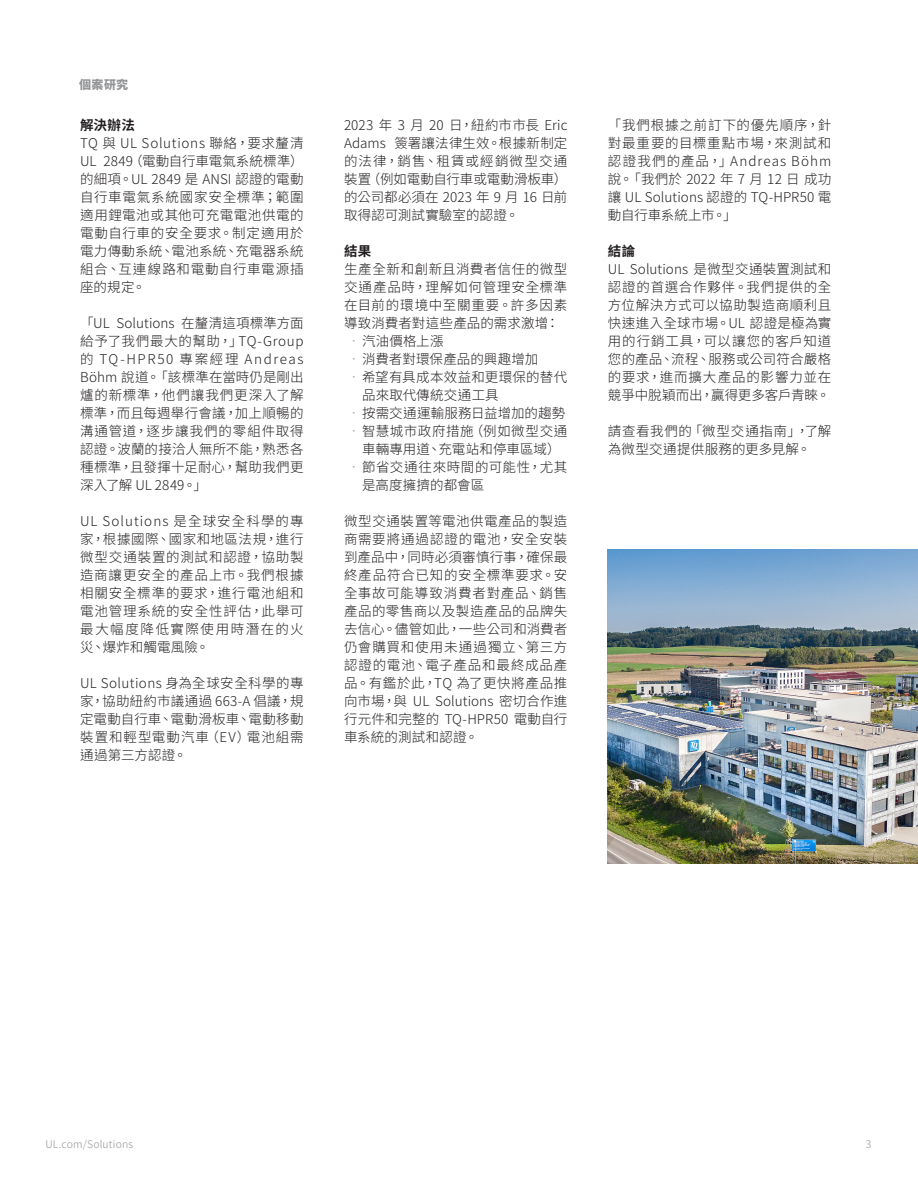
<style>
.page{position:relative;width:918px;height:1188px;background:#fff}
.page>*{position:absolute;margin:0;border:0;box-sizing:border-box;transform-origin:0 0}
.Body_Copy{font:300 13.5px/18px "Noto Sans CJ Ktc";letter-spacing:.02em;color:#231f20;text-align:justify}
.Body_Copy_Title{font:700 13.5px "Noto Sans CJ Ktc";letter-spacing:.025em;color:#231f20}
.Running_Header{font:900 12px "Noto Sans CJ Ktc";color:#939598}
.Page_Number_Right{font:300 10.5px "Noto Sans CJ Ktc";letter-spacing:.015em;color:#939598}
.s1{color:#939598}
</style>
<div class="page">
<img style="left:608px;top:549px;width:310px;height:315px">
<p class="Running_Header" style="left:79px;top:78px;width:51px">個案研究</p>
<h6 class="Body_Copy_Title" style="left:80px;top:118px;width:56px">解決辦法</h6>
<p class="Body_Copy" style="left:80px;top:134px;width:225px">TQ 與 UL Solutions 聯絡，要求釐清UL 2849（電動自行車電氣系統標準）的細項。UL 2849 是 ANSI 認證的電動自行車電氣系統國家安全標準；範圍適用鋰電池或其他可充電電池供電的電動自行車的安全要求。制定適用於電力傳動系統、電池系統、充電器系統組合、互連線路和電動自行車電源插座的規定。</p>
<p class="Body_Copy" style="left:80px;top:314px;width:225px">「UL Solutions 在釐清這項標準方面給予了我們最大的幫助，」TQ-Group的 TQ-HPR50 專案經理 Andreas Böhm 說道。「該標準在當時仍是剛出爐的新標準，他們讓我們更深入了解標準，而且每週舉行會議，加上順暢的溝通管道，逐步讓我們的零組件取得認證。波蘭的接洽人無所不能，熟悉各種標準，且發揮十足耐心，幫助我們更深入了解 UL 2849。」</p>
<p class="Body_Copy" style="left:80px;top:512px;width:225px">UL Solutions 是全球安全科學的專家，根據國際、國家和地區法規，進行微型交通裝置的測試和認證，協助製造商讓更安全的產品上市。我們根據相關安全標準的要求，進行電池組和電池管理系統的安全性評估，此舉可最大幅度降低實際使用時潛在的火災、爆炸和觸電風險。</p>
<p class="Body_Copy" style="left:80px;top:674px;width:225px">UL Solutions 身為全球安全科學的專家，協助紐約市議通過 663-A 倡議，規定電動自行車、電動滑板車、電動移動裝置和輕型電動汽車（EV）電池組需通過第三方認證。</p>
<p class="Body_Copy" style="left:344px;top:116px;width:225px">2023 年 3 月 20 日，紐約市市長 Eric Adams 簽署讓法律生效。根據新制定的法律，銷售、租賃或經銷微型交通裝置（例如電動自行車或電動滑板車）的公司都必須在 2023 年 9 月 16 日前取得認可測試實驗室的認證。</p>
<h6 class="Body_Copy_Title" style="left:344px;top:244px;width:29px">結果</h6>
<p class="Body_Copy" style="left:344px;top:260px;width:225px">生產全新和創新且消費者信任的微型交通產品時，理解如何管理安全標準在目前的環境中至關重要。許多因素導致消費者對這些產品的需求激增：</p>
<p class="Body_Copy" style="left:347px;top:332px;width:98px"><span class="s1">•</span>汽油價格上漲</p>
<p class="Body_Copy" style="left:347px;top:350px;width:193px"><span class="s1">•</span>消費者對環保產品的興趣增加</p>
<p class="Body_Copy" style="left:362px;top:368px;width:207px;text-indent:-15px"><span class="s1">•</span>希望有具成本效益和更環保的替代品來取代傳統交通工具</p>
<p class="Body_Copy" style="left:347px;top:404px;width:220px"><span class="s1">•</span>按需交通運輸服務日益增加的趨勢</p>
<p class="Body_Copy" style="left:362px;top:422px;width:207px;text-indent:-15px"><span class="s1">•</span>智慧城市政府措施（例如微型交通車輛專用道、充電站和停車區域）</p>
<p class="Body_Copy" style="left:362px;top:458px;width:207px;text-indent:-15px"><span class="s1">•</span>節省交通往來時間的可能性，尤其是高度擁擠的都會區</p>
<p class="Body_Copy" style="left:344px;top:512px;width:225px">微型交通裝置等電池供電產品的製造商需要將通過認證的電池，安全安裝到產品中，同時必須審慎行事，確保最終產品符合已知的安全標準要求。安全事故可能導致消費者對產品、銷售產品的零售商以及製造產品的品牌失去信心。儘管如此，一些公司和消費者仍會購買和使用未通過獨立、第三方認證的電池、電子產品和最終成品產品。有鑑於此，TQ 為了更快將產品推向市場，與 UL Solutions 密切合作進行元件和完整的 TQ-HPR50 電動自行車系統的測試和認證。</p>
<p class="Body_Copy" style="left:608px;top:116px;width:225px">「我們根據之前訂下的優先順序，針對最重要的目標重點市場，來測試和認證我們的產品，」Andreas Böhm說。「我們於 2022 年 7 月 12 日 成功讓 UL Solutions 認證的 TQ-HPR50 電動自行車系統上市。」</p>
<h6 class="Body_Copy_Title" style="left:608px;top:244px;width:29px">結論</h6>
<p class="Body_Copy" style="left:608px;top:260px;width:225px">UL Solutions 是微型交通裝置測試和認證的首選合作夥伴。我們提供的全方位解決方式可以協助製造商順利且快速進入全球市場。UL 認證是極為實用的行銷工具，可以讓您的客戶知道您的產品、流程、服務或公司符合嚴格的要求，進而擴大產品的影響力並在競爭中脫穎而出，贏得更多客戶青睞。</p>
<p class="Body_Copy" style="left:608px;top:422px;width:225px">請查看我們的「微型交通指南」，了解為微型交通提供服務的更多見解。</p>
<p class="Page_Number_Right" style="left:45px;top:1138px;width:89px">UL.com/Solutions</p>
<p class="Page_Number_Right" style="left:866px;top:1138px;width:7px">3</p>
</div>
